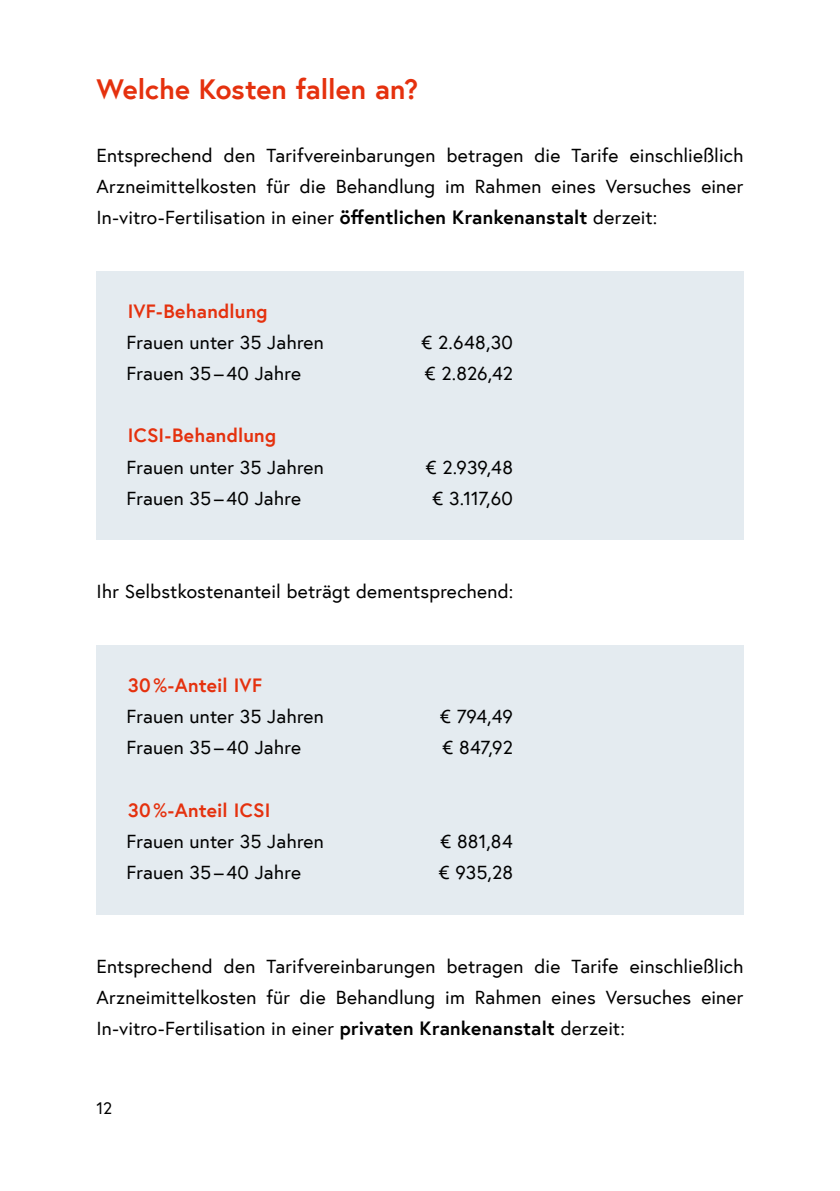
<style>
.page{position:relative;width:840px;height:1191px;background:#fff}
.page>*{position:absolute;margin:0;border:0;box-sizing:border-box;transform-origin:0 0}
.h2_ohne_Nummerierung{font:700 28px "Europa Austria";color:#e5310e}
.p_Abstand_davor{font:19.2px/31.2px "Europa Austria";letter-spacing:.01em;color:#000;text-align:justify}
.Infobox_p_Infobox_ohne_Abstand{font:19.2px "Europa Austria";letter-spacing:.01em;color:#000}
.Infobox_p_Infobox_Titel_2{font:700 19.2px "Europa Austria";letter-spacing:.015em;color:#e5310e}
.Infobox_p_Infobox_Titel{font:700 19.2px "Europa Austria";letter-spacing:.01em;color:#e5310e}
.t1{font:17px "Europa Austria";color:#000}
.s1{font-weight:700}
</style>
<div class="page">
<div style="left:96px;top:271px;width:647px;height:82px;background:#e4ebf0"></div>
<div style="left:96px;top:334px;width:647px;height:81px;background:#e4ebf0"></div>
<div style="left:96px;top:396px;width:647px;height:82px;background:#e4ebf0"></div>
<div style="left:96px;top:458px;width:647px;height:82px;background:#e4ebf0"></div>
<div style="left:96px;top:645px;width:647px;height:82px;background:#e4ebf0"></div>
<div style="left:96px;top:708px;width:647px;height:81px;background:#e4ebf0"></div>
<div style="left:96px;top:770px;width:647px;height:82px;background:#e4ebf0"></div>
<div style="left:96px;top:833px;width:647px;height:81px;background:#e4ebf0"></div>
<h2 class="h2_ohne_Nummerierung" style="left:96px;top:70px;width:323px">Welche Kosten fallen an?</h2>
<p class="p_Abstand_davor" style="left:96px;top:139px;width:648px">Entsprechend den Tarifvereinbarungen betragen die Tarife einschließlich Arzneimittelkosten für die Behandlung im Rahmen eines Versuches einer In-vitro-Fertilisation in einer <span class="s1">öffentlichen Krankenanstalt</span> derzeit:</p>
<p class="Infobox_p_Infobox_Titel" style="left:128px;top:298px;width:141px">IVF-Behandlung</p>
<p class="Infobox_p_Infobox_ohne_Abstand" style="left:126px;top:330px;width:199px">Frauen unter 35 Jahren</p>
<p class="Infobox_p_Infobox_ohne_Abstand" style="left:421px;top:330px;width:93px">€ 2.648,30</p>
<p class="Infobox_p_Infobox_ohne_Abstand" style="left:126px;top:361px;width:176px">Frauen 35 – 40 Jahre</p>
<p class="Infobox_p_Infobox_ohne_Abstand" style="left:424px;top:361px;width:90px">€ 2.826,42</p>
<p class="Infobox_p_Infobox_Titel_2" style="left:128px;top:422px;width:150px">ICSI-Behandlung</p>
<p class="Infobox_p_Infobox_ohne_Abstand" style="left:126px;top:454px;width:199px">Frauen unter 35 Jahren</p>
<p class="Infobox_p_Infobox_ohne_Abstand" style="left:425px;top:454px;width:89px">€ 2.939,48</p>
<p class="Infobox_p_Infobox_ohne_Abstand" style="left:126px;top:486px;width:176px">Frauen 35 – 40 Jahre</p>
<p class="Infobox_p_Infobox_ohne_Abstand" style="left:432px;top:486px;width:82px">€ 3.117,60</p>
<p class="p_Abstand_davor" style="left:96px;top:575px;width:418px">Ihr Selbstkostenanteil beträgt dementsprechend:</p>
<p class="Infobox_p_Infobox_Titel" style="left:128px;top:672px;width:136px">30 %-Anteil IVF</p>
<p class="Infobox_p_Infobox_ohne_Abstand" style="left:126px;top:704px;width:199px">Frauen unter 35 Jahren</p>
<p class="Infobox_p_Infobox_ohne_Abstand" style="left:439px;top:704px;width:75px">€ 794,49</p>
<p class="Infobox_p_Infobox_ohne_Abstand" style="left:126px;top:735px;width:176px">Frauen 35 – 40 Jahre</p>
<p class="Infobox_p_Infobox_ohne_Abstand" style="left:442px;top:735px;width:72px">€ 847,92</p>
<p class="Infobox_p_Infobox_Titel_2" style="left:128px;top:797px;width:144px">30 %-Anteil ICSI</p>
<p class="Infobox_p_Infobox_ohne_Abstand" style="left:126px;top:829px;width:199px">Frauen unter 35 Jahren</p>
<p class="Infobox_p_Infobox_ohne_Abstand" style="left:440px;top:829px;width:74px">€ 881,84</p>
<p class="Infobox_p_Infobox_ohne_Abstand" style="left:126px;top:860px;width:176px">Frauen 35 – 40 Jahre</p>
<p class="Infobox_p_Infobox_ohne_Abstand" style="left:438px;top:860px;width:76px">€ 935,28</p>
<p class="p_Abstand_davor" style="left:96px;top:950px;width:648px">Entsprechend den Tarifvereinbarungen betragen die Tarife einschließlich Arzneimittelkosten für die Behandlung im Rahmen eines Versuches einer In-vitro-Fertilisation in einer <span class="s1">privaten Krankenanstalt</span> derzeit:</p>
<p class="t1" style="left:96px;top:1096px;width:17px">12</p>
</div>
